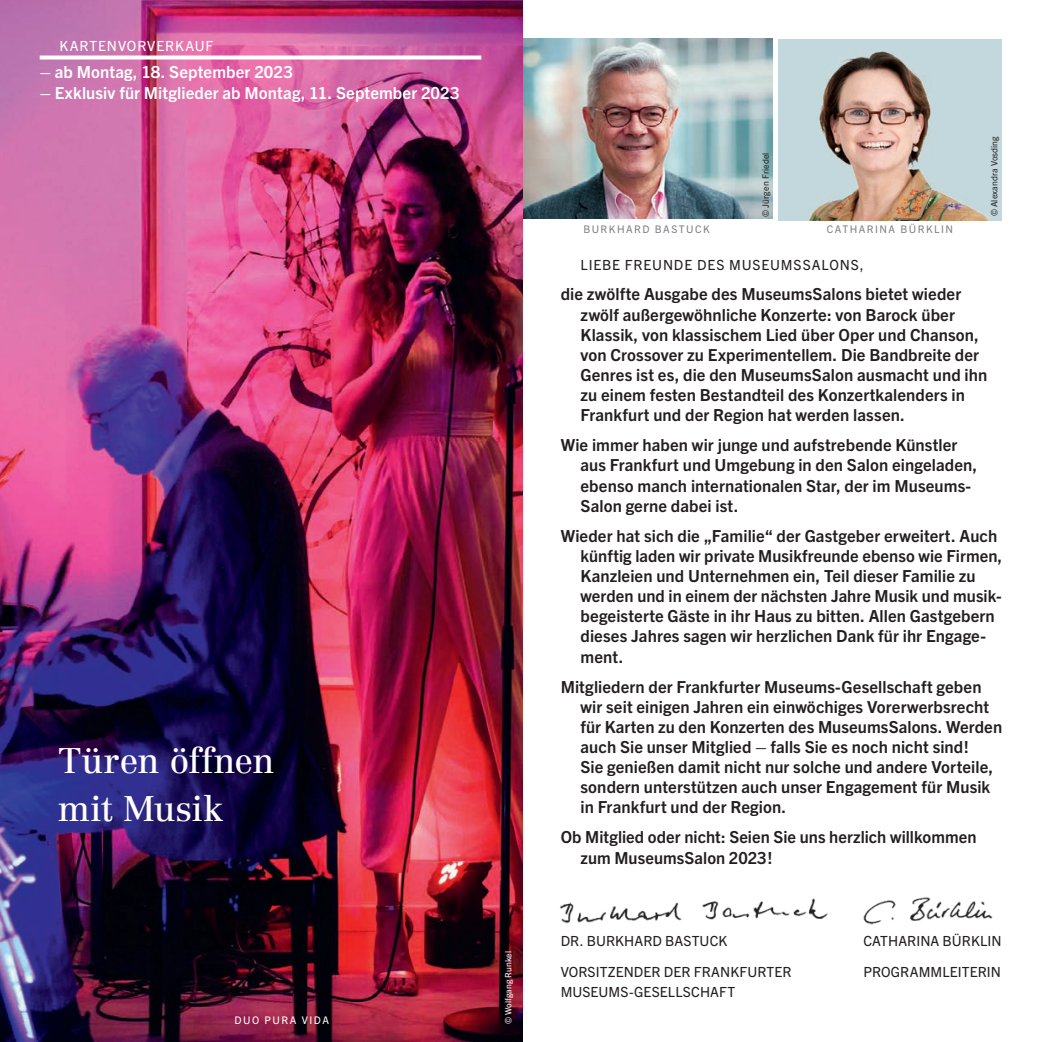
<style>
.page{position:relative;width:1042px;height:1042px;background:#fff}
.page>*{position:absolute;margin:0;border:0;box-sizing:border-box;transform-origin:0 0}
.t1{font:35px/48.1px "Centennial LT Std";color:#fff}
.t2{font:700 16.62px/20.1px "Trade Gothic Next LT Pro";letter-spacing:.005em;color:#231f20}
.t3{font:700 16.62px "Trade Gothic Next LT Pro";letter-spacing:.01em;color:#fff}
.t4{font:14px/20.5px "Trade Gothic Next LT Pro";letter-spacing:.005em;color:#231f20}
.t5{font:14px "Trade Gothic Next LT Pro";letter-spacing:.06em;color:#231f20}
.t6{font:14px "Trade Gothic Next LT Pro";letter-spacing:.06em;color:#fff}
.t7{font:10.5px "Trade Gothic Next LT Pro";letter-spacing:.14em;color:#808285}
.t8{font:10.5px "Trade Gothic Next LT Pro";letter-spacing:.14em;color:#fff}
.t9{font:8.75px "Trade Gothic Next LT Pro";letter-spacing:.01em;color:#231f20}
.t10{font:8.75px "Trade Gothic Next LT Pro";letter-spacing:.01em;color:#fff}
</style>
<div class="page">
<img style="left:778px;top:40px;width:223px;height:180px">
<img style="left:522px;top:38px;width:250px;height:181px">
<img style="left:0;top:0;width:522px;height:1042px">
<img style="left:863px;top:897px;width:130px;height:28px">
<img style="left:560px;top:898px;width:268px;height:25px">
<div style="left:40px;top:55px;width:441px;height:5px;background:#fff"></div>
<p class="t6" style="left:60px;top:36px;width:155px">KARTENVORVERKAUF</p>
<p class="t3" style="left:40px;top:61px;width:255px">– ab Montag, 18. September 2023</p>
<p class="t3" style="left:40px;top:81px;width:421px">– Exklusiv für Mitglieder ab Montag, 11. September 2023</p>
<h1 class="t1" style="left:58px;top:736px;width:218px">Türen öffnen mit Musik</h1>
<p class="t8" style="left:235px;top:1013px;width:96px">DUO PURA VIDA</p>
<p class="t10" style="left:502px;top:1024px;width:75px;rotate:-90deg">© Wolfgang Runkel</p>
<p class="t9" style="left:759px;top:217px;width:66px;rotate:-90deg">© Jürgen Friedel</p>
<p class="t7" style="left:583px;top:222px;width:128px">BURKHARD BASTUCK</p>
<p class="t7" style="left:827px;top:222px;width:128px">CATHARINA BÜRKLIN</p>
<p class="t9" style="left:988px;top:216px;width:82px;rotate:-90deg">© Alexandra Vosding</p>
<p class="t5" style="left:580px;top:255px;width:285px">LIEBE FREUNDE DES MUSEUMSSALONS,</p>
<p class="t2" style="left:580px;top:283px;width:408px;text-indent:-20px">die zwölfte Ausgabe des MuseumsSalons bietet wieder zwölf außergewöhnliche Konzerte: von Barock über Klassik, von klassischem Lied über Oper und Chanson, von Crossover zu Experimentellem. Die Bandbreite der Genres ist es, die den MuseumsSalon ausmacht und ihn zu einem festen Bestandteil des Konzertkalenders in Frankfurt und der Region hat werden lassen.</p>
<p class="t2" style="left:580px;top:434px;width:398px;text-indent:-20px">Wie immer haben wir junge und aufstrebende Künstler aus Frankfurt und Umgebung in den Salon eingeladen, ebenso manch internationalen Star, der im Museums-Salon gerne dabei ist.</p>
<p class="t2" style="left:580px;top:524px;width:423px;text-indent:-20px">Wieder hat sich die „Familie“ der Gastgeber erweitert. Auch künftig laden wir private Musikfreunde ebenso wie Firmen, Kanzleien und Unternehmen ein, Teil dieser Familie zu werden und in einem der nächsten Jahre Musik und musik&shy;begeisterte Gäste in ihr Haus zu bitten. Allen Gastgebern dieses Jahres sagen wir herzlichen Dank für ihr Engage&shy;ment.</p>
<p class="t2" style="left:580px;top:675px;width:423px;text-indent:-20px">Mitgliedern der Frankfurter Museums-Gesellschaft geben wir seit einigen Jahren ein einwöchiges Vorerwerbsrecht für Karten zu den Konzerten des MuseumsSalons. Werden auch Sie unser Mitglied – falls Sie es noch nicht sind!<br>Sie genießen damit nicht nur solche und andere Vorteile, sondern unterstützen auch unser Engagement für Musik in Frankfurt und der Region.</p>
<p class="t2" style="left:580px;top:826px;width:397px;text-indent:-20px">Ob Mitglied oder nicht: Seien Sie uns herzlich willkommen zum MuseumsSalon 2023!</p>
<p class="t4" style="left:561px;top:930px;width:168px">DR. BURKHARD BASTUCK</p>
<p class="t4" style="left:863px;top:930px;width:140px">CATHARINA BÜRKLIN</p>
<p class="t4" style="left:561px;top:960px;width:232px">VORSITZENDER DER FRANKFURTER<br>MUSEUMS-GESELLSCHAFT</p>
<p class="t4" style="left:863px;top:960px;width:139px">PROGRAMMLEITERIN</p>
</div>
